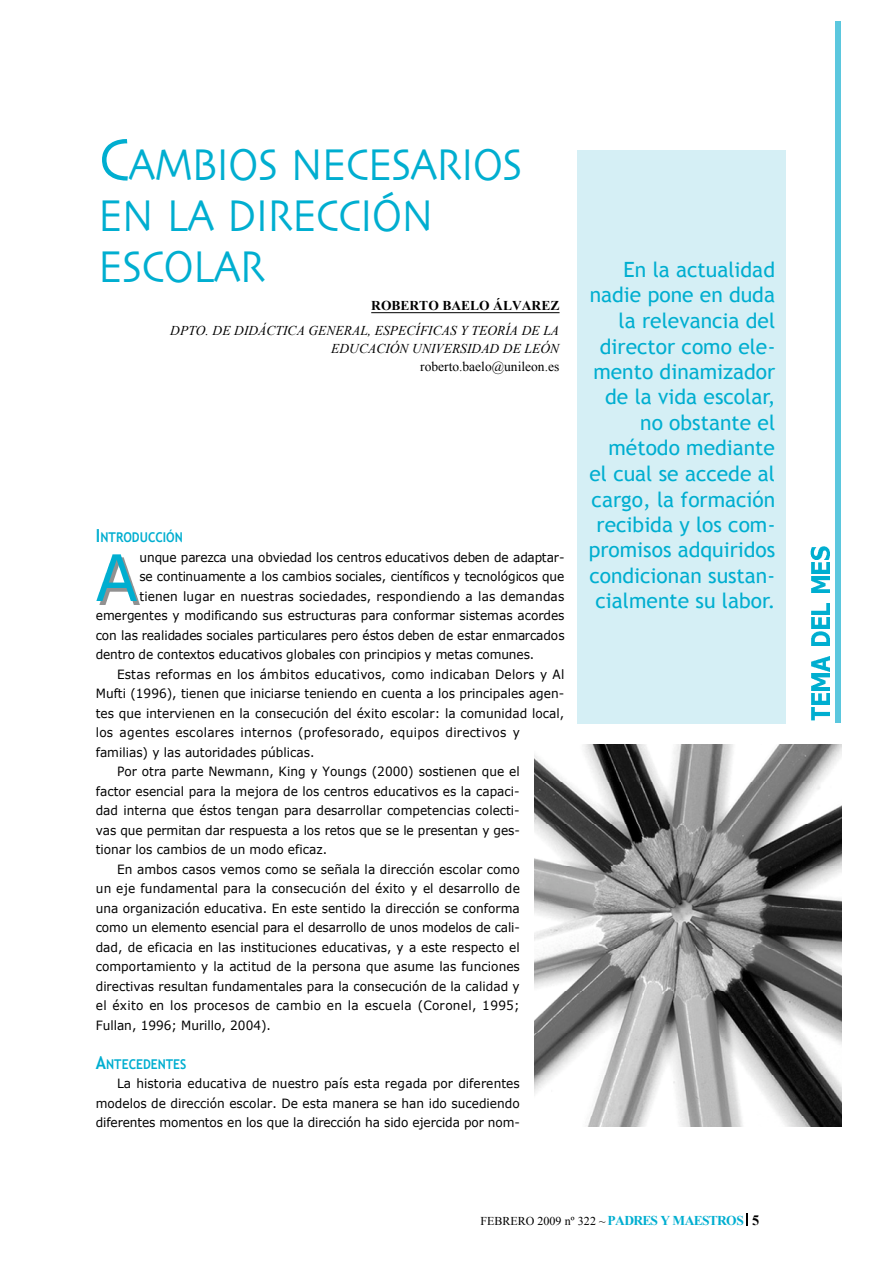
<style>
.page{position:relative;width:893px;height:1263px;background:#fff}
.page>*{position:absolute;margin:0;border:0;box-sizing:border-box;transform-origin:0 0}
.t1{font:46.5px/51.2px "Skia";letter-spacing:-.025em;color:#00aed0;scale:.87 1}
.t2{font:21px/25.5px "Trebuchet MS";color:#00aed0;text-align:right}
.t3{font:italic 13.5px/18px "Times New Roman";color:#000;text-align:right}
.t4{font:700 13.5px "Trebuchet MS";color:#00aed0;scale:.9 1}
.t5{font:13.5px "Times New Roman";color:#000}
.t6{font:700 13.5px "Times New Roman";color:#000}
.t7{font:12.75px/19.5px "Verdana";color:#000;text-align:justify;scale:.95 1}
.t8{font:12.75px "Verdana";letter-spacing:.025em;color:#000;scale:.95 1}
.t9{font:12.75px "Verdana";letter-spacing:.02em;color:#000;scale:.95 1}
.t10{font:12px "Times New Roman";color:#000}
.s1{font-size:62.1px}
.s2{font-size:18px}
.s3{font-weight:700;font-size:13.5px;color:#00aed0}
.s4{font-weight:700;font-size:14.25px}
</style>
<div class="page">
<img style="left:811px;top:707px;width:18px;height:13px">
<img style="left:811px;top:693px;width:18px;height:12px">
<img style="left:811px;top:674px;width:18px;height:16px">
<img style="left:811px;top:656px;width:18px;height:16px">
<img style="left:811px;top:631px;width:18px;height:15px">
<img style="left:811px;top:617px;width:18px;height:12px">
<img style="left:811px;top:603px;width:18px;height:11px">
<img style="left:811px;top:577px;width:18px;height:16px">
<img style="left:811px;top:562px;width:18px;height:11px">
<img style="left:810px;top:546px;width:20px;height:13px">
<svg style="left:746px;top:1213px;width:2px;height:12px"></svg>
<div style="left:835px;top:22px;width:6px;height:701px;background:#5bc7de"></div>
<img style="left:99px;top:594px;width:40px;height:10px">
<img style="left:96px;top:554px;width:40px;height:47px">
<hr style="left:371px;top:312px;width:188px;height:1px;background:#000">
<div style="left:577px;top:150px;width:208px;height:574px;background:#d5eff5"></div>
<img style="left:535px;top:745px;width:307px;height:381px">
<h1 class="t1" style="left:98px;top:142px;width:489px"><span class="s1">C</span>A M B IO S N E C E S A R IO S<br>E NL AD IR E C C IÓ N<br>E S C O L A R</h1>
<p class="t6" style="left:371px;top:298px;width:190px">ROBERTO BAELO ÁLVAREZ</p>
<p class="t3" style="left:170px;top:322px;width:390px">DPTO. DE DIDÁCTICA GENERAL, ESPECÍFICAS Y TEORÍA DE LA<br>EDUCACIÓN UNIVERSIDAD DE LEÓN</p>
<p class="t5" style="left:420px;top:359px;width:141px">roberto.baelo@unileon.es</p>
<p class="t4" style="left:96px;top:529px;width:98px"><span class="s2">I</span>NTRODUCCIÓN</p>
<p class="t7" style="left:139px;top:547px;width:449px">unque parezca una obviedad los centros educativos deben de adaptar-</p>
<p class="t7" style="left:139px;top:567px;width:449px">se continuamente a los cambios sociales, científicos y tecnológicos que</p>
<p class="t7" style="left:139px;top:586px;width:449px">tienen lugar en nuestras sociedades, respondiendo a las demandas</p>
<p class="t7" style="left:96px;top:605px;width:495px">emergentes y modificando sus estructuras para conformar sistemas acordes</p>
<p class="t7" style="left:96px;top:625px;width:495px">con las realidades sociales particulares pero éstos deben de estar enmarcados</p>
<p class="t7" style="left:96px;top:644px;width:463px">dentro de contextos educativos globales con principios y metas comunes.</p>
<p class="t9" style="left:117px;top:666px;width:472px">Estas reformas en los ámbitos educativos, como indicaban Delors y Al</p>
<p class="t7" style="left:96px;top:684px;width:495px">Mufti (1996), tienen que iniciarse teniendo en cuenta a los principales agen-</p>
<p class="t7" style="left:96px;top:703px;width:495px">tes que intervienen en la consecución del éxito escolar: la comunidad local,</p>
<p class="t8" style="left:96px;top:724px;width:448px">los agentes escolares internos (profesorado, equipos directivos y</p>
<p class="t7" style="left:96px;top:742px;width:232px">familias) y las autoridades públicas.</p>
<p class="t7" style="left:117px;top:761px;width:425px">Por otra parte Newmann, King y Youngs (2000) sostienen que el</p>
<p class="t7" style="left:96px;top:781px;width:448px">factor esencial para la mejora de los centros educativos es la capaci-</p>
<p class="t7" style="left:96px;top:801px;width:448px">dad interna que éstos tengan para desarrollar competencias colecti-</p>
<p class="t7" style="left:96px;top:820px;width:448px">vas que permitan dar respuesta a los retos que se le presentan y ges-</p>
<p class="t7" style="left:96px;top:839px;width:245px">tionar los cambios de un modo eficaz.</p>
<p class="t7" style="left:117px;top:859px;width:425px">En ambos casos vemos como se señala la dirección escolar como</p>
<p class="t7" style="left:96px;top:878px;width:448px">un eje fundamental para la consecución del éxito y el desarrollo de</p>
<p class="t7" style="left:96px;top:898px;width:448px">una organización educativa. En este sentido la dirección se conforma</p>
<p class="t7" style="left:96px;top:918px;width:448px">como un elemento esencial para el desarrollo de unos modelos de cali-</p>
<p class="t7" style="left:96px;top:937px;width:448px">dad, de eficacia en las instituciones educativas, y a este respecto el</p>
<p class="t7" style="left:96px;top:956px;width:448px">comportamiento y la actitud de la persona que asume las funciones</p>
<p class="t7" style="left:96px;top:976px;width:448px">directivas resultan fundamentales para la consecución de la calidad y</p>
<p class="t8" style="left:96px;top:997px;width:448px">el éxito en los procesos de cambio en la escuela (Coronel, 1995;</p>
<p class="t7" style="left:96px;top:1015px;width:186px">Fullan, 1996; Murillo, 2004).</p>
<p class="t4" style="left:96px;top:1056px;width:102px"><span class="s2">A</span>NTECEDENTES</p>
<p class="t7" style="left:96px;top:1073px;width:448px;text-indent:21px">La historia educativa de nuestro país esta regada por diferentes modelos de dirección escolar. De esta manera se han ido sucediendo diferentes momentos en los que la dirección ha sido ejercida por nom-</p>
<p class="t2" style="left:589px;top:257px;width:188px">En la actualidad nadie pone en duda la relevancia del director como ele&shy;mento dinamizador de la vida escolar, no obstante el método mediante el cual se accede al cargo, la formación recibida y los com&shy;promisos adquiridos condicionan sustan&shy;cialmente su labor.</p>
<p class="t10" style="left:480px;top:1214px;width:280px">FEBRERO 2009 nº 322 ~<span class="s3">PADRES Y MAESTROS</span> <span class="s4">5</span></p>
</div>
